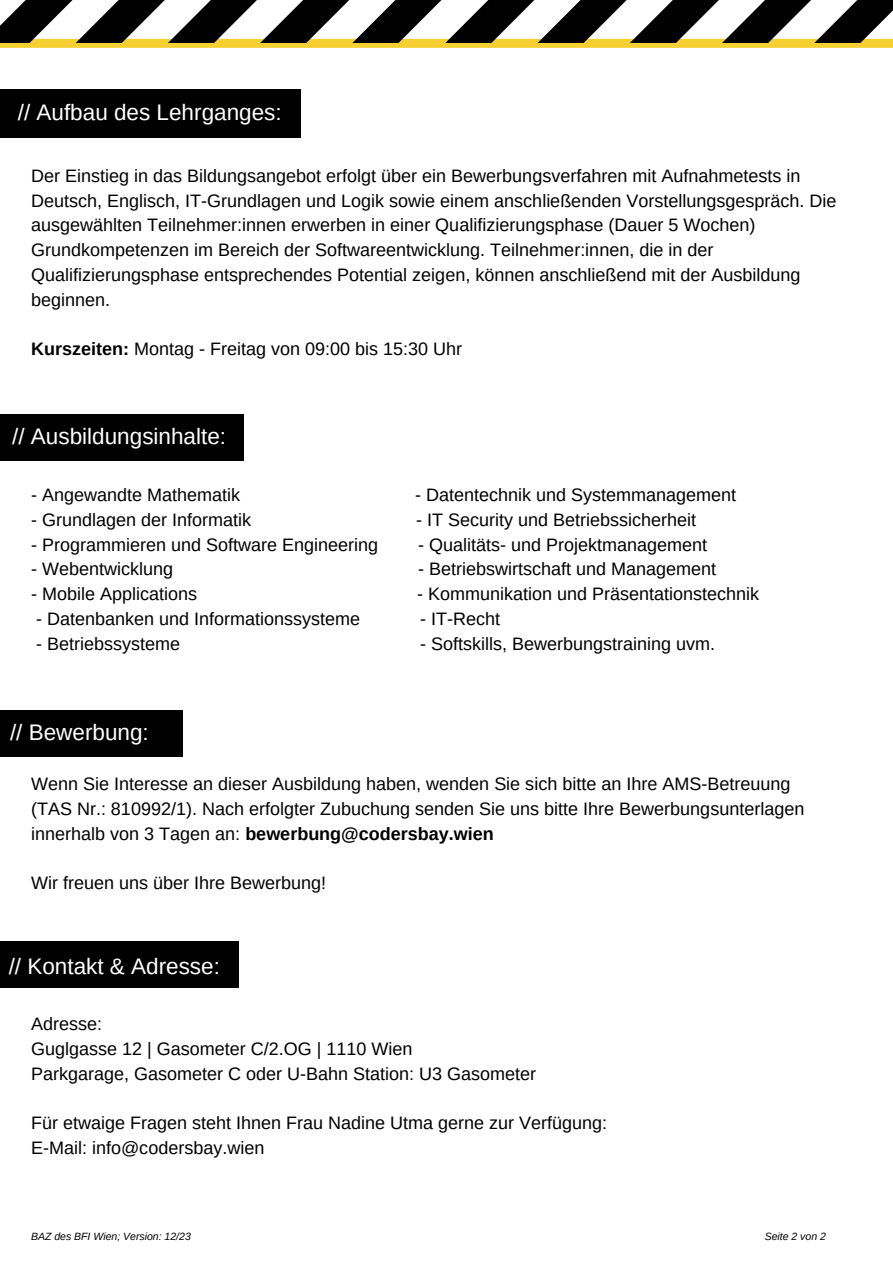
<style>
.page{position:relative;width:893px;height:1264px;background:#fff}
.page>*{position:absolute;margin:0;border:0;box-sizing:border-box;transform-origin:0 0}
.t1{font:22.5px "Arimo";color:#fff}
.t2{font:18px/24.8px "Arimo";color:#000}
.t3{font:italic 10.5px "Arimo";color:#000}
.s1{font-weight:700}
</style>
<div class="page">
<div style="left:0;top:39px;width:892px;height:9px;background:#f6cf32"></div>
<svg style="left:0;top:0;width:892px;height:43px"></svg>
<div style="left:0;top:89px;width:300px;height:49px;background:#000"></div>
<div style="left:0;top:414px;width:243px;height:46px;background:#000"></div>
<div style="left:0;top:710px;width:182px;height:46px;background:#000"></div>
<div style="left:0;top:941px;width:238px;height:46px;background:#000"></div>
<p class="t1" style="left:18px;top:100px;width:265px">// Aufbau des Lehrganges:</p>
<p class="t2" style="left:31px;top:163px;width:806px">Der Einstieg in das Bildungsangebot erfolgt über ein Bewerbungsverfahren mit Aufnahmetests in Deutsch, Englisch, IT-Grundlagen und Logik sowie einem anschließenden Vorstellungsgespräch. Die ausgewählten Teilnehmer:innen erwerben in einer Qualifizierungsphase (Dauer 5 Wochen)<br>Grundkompetenzen im Bereich der Softwareentwicklung. Teilnehmer:innen, die in der Qualifizierungsphase entsprechendes Potential zeigen, können anschließend mit der Ausbildung beginnen.</p>
<p class="t2" style="left:31px;top:336px;width:432px"><span class="s1">Kurszeiten:</span> Montag - Freitag von 09:00 bis 15:30 Uhr</p>
<p class="t1" style="left:12px;top:424px;width:215px">// Ausbildungsinhalte:</p>
<p class="t2" style="left:31px;top:482px;width:210px">- Angewandte Mathematik</p>
<p class="t2" style="left:415px;top:482px;width:322px">- Datentechnik und Systemmanagement</p>
<p class="t2" style="left:31px;top:507px;width:221px">- Grundlagen der Informatik</p>
<p class="t2" style="left:416px;top:507px;width:281px">- IT Security und Betriebssicherheit</p>
<p class="t2" style="left:31px;top:532px;width:348px">- Programmieren und Software Engineering</p>
<p class="t2" style="left:418px;top:532px;width:290px">- Qualitäts- und Projektmanagement</p>
<p class="t2" style="left:31px;top:556px;width:143px">- Webentwicklung</p>
<p class="t2" style="left:418px;top:556px;width:299px">- Betriebswirtschaft und Management</p>
<p class="t2" style="left:31px;top:581px;width:167px">- Mobile Applications</p>
<p class="t2" style="left:417px;top:581px;width:343px">- Kommunikation und Präsentationstechnik</p>
<p class="t2" style="left:36px;top:606px;width:325px">- Datenbanken und Informationssysteme</p>
<p class="t2" style="left:420px;top:606px;width:81px">- IT-Recht</p>
<p class="t2" style="left:36px;top:631px;width:145px">- Betriebssysteme</p>
<p class="t2" style="left:420px;top:631px;width:296px">- Softskills, Bewerbungstraining uvm.</p>
<p class="t1" style="left:10px;top:719px;width:140px">// Bewerbung:</p>
<p class="t2" style="left:31px;top:771px;width:774px">Wenn Sie Interesse an dieser Ausbildung haben, wenden Sie sich bitte an Ihre AMS-Betreuung (TAS Nr.: 810992/1). Nach erfolgter Zubuchung senden Sie uns bitte Ihre Bewerbungsunterlagen innerhalb von 3 Tagen an: <span class="s1">bewerbung@codersbay.wien</span></p>
<p class="t2" style="left:31px;top:870px;width:296px">Wir freuen uns über Ihre Bewerbung!</p>
<p class="t1" style="left:9px;top:953px;width:213px">// Kontakt &amp; Adresse:</p>
<p class="t2" style="left:31px;top:1011px;width:72px">Adresse:</p>
<p class="t2" style="left:31px;top:1036px;width:383px">Guglgasse 12 | Gasometer C/2.OG | 1110 Wien</p>
<p class="t2" style="left:31px;top:1061px;width:506px">Parkgarage, Gasometer C oder U-Bahn Station: U3 Gasometer</p>
<p class="t2" style="left:31px;top:1110px;width:577px">Für etwaige Fragen steht Ihnen Frau Nadine Utma gerne zur Verfügung:</p>
<p class="t2" style="left:31px;top:1135px;width:235px">E-Mail: info@codersbay.wien</p>
<p class="t3" style="left:31px;top:1230px;width:161px">BAZ des BFI Wien; Version: 12/23</p>
<p class="t3" style="left:764px;top:1230px;width:63px">Seite 2 von 2</p>
</div>
